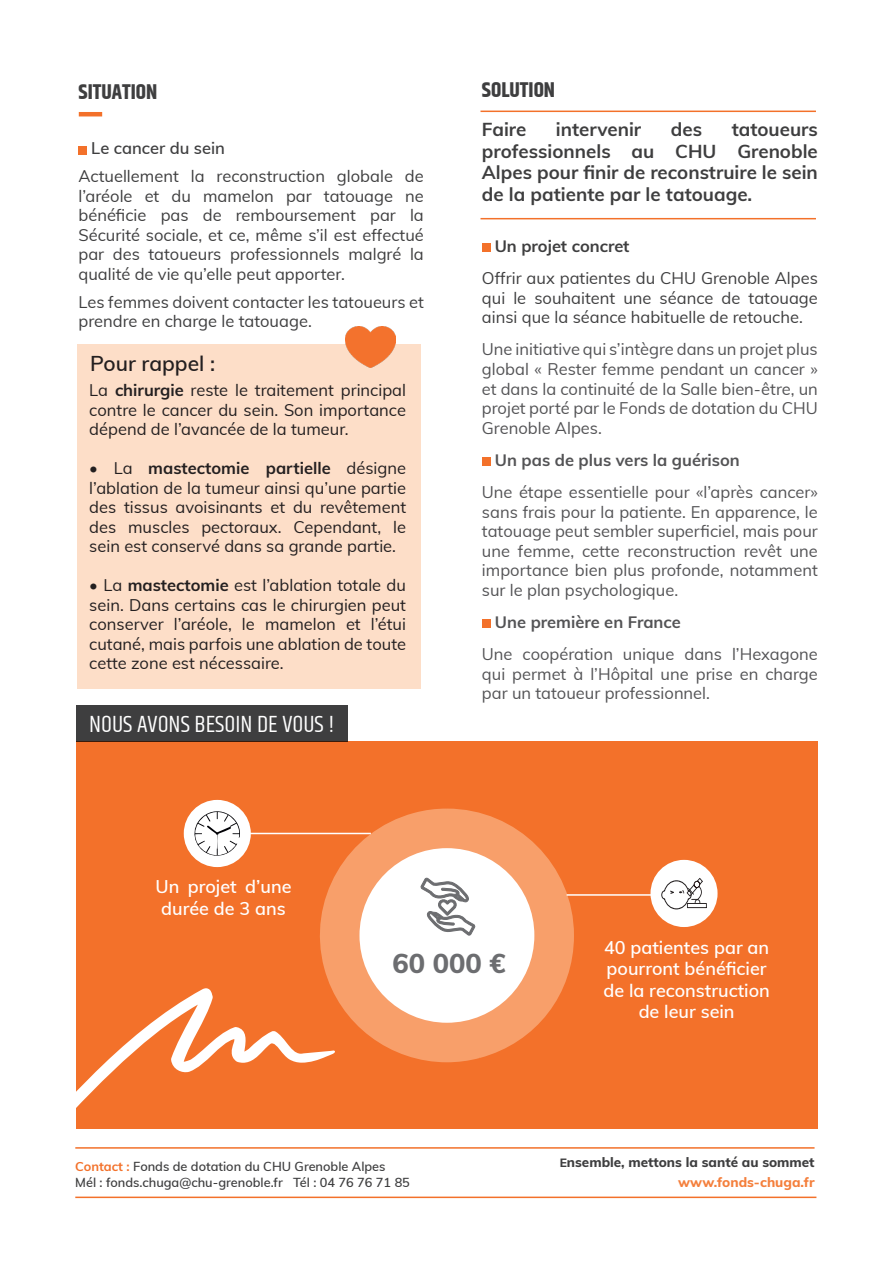
<style>
.page{position:relative;width:893px;height:1263px;background:#fff}
.page>*{position:absolute;margin:0;border:0;box-sizing:border-box;transform-origin:0 0}
.Txte_courant_non_justifié{font:800 27.3px "Muli";color:#6c6d70}
.t1{font:24px "Khand";color:#fff}
.Gros_titre{font:700 21px "Khand";color:#3e3e3f}
.t2{font:600 21px "Muli";color:#231f20}
.Appel_aux_dons{font:700 18.75px/21.8px "Muli";color:#3e3e3f;text-align:justify}
.t3{font:600 18px/21.6px "Muli";color:#fff;text-align:center}
.Txte_courant_non_justifié-2{font:16.5px/19.5px "Muli";color:#535355;text-align:justify}
.t4{font:16.5px/19.5px "Muli";color:#231f20;text-align:justify}
.Txte_courant_non_justifié-3{font:16.5px/19.5px "Muli";color:#3e3e3f;text-align:justify}
.Txte_courant_non_justifié-4{font:700 16.5px "Muli";color:#535355}
.Txte_courant_non_justifié-5{font:700 16.5px "Muli";color:#3e3e3f}
.Txte_courant_non_justifié-6{font:600 16.5px "Muli";color:#3e3e3f}
.Appel_aux_dons-2{font:800 13.5px "Muli";color:#3e3e3f}
.Appel_aux_dons-3{font:800 13.5px "Muli";color:#f47f3c}
.Appel_aux_dons-4{font:600 12.75px "Muli";color:#3e3e3f}
.s1{font-weight:700}
.s2{font-weight:700;color:#f3712a}
.s3{font-size:12px}
</style>
<div class="page">
<hr style="left:75px;top:1147px;width:739px;height:2px;background:#f3712a">
<hr style="left:75px;top:1196px;width:741px;height:2px;background:#f3712a">
<hr style="left:79px;top:112px;width:23px;height:4px;background:#f3712a">
<div style="left:78px;top:146px;width:9px;height:8px;background:#f3712a"></div>
<div style="left:482px;top:243px;width:8px;height:9px;background:#f3712a"></div>
<div style="left:482px;top:457px;width:8px;height:9px;background:#f3712a"></div>
<div style="left:482px;top:619px;width:8px;height:9px;background:#f3712a"></div>
<div style="left:76px;top:705px;width:271px;height:37px;background:#3e3e3f"></div>
<div style="left:76px;top:742px;width:741px;height:387px;background:#f3712a"></div>
<svg style="left:306px;top:808px;width:268px;height:254px"></svg>
<hr style="left:480px;top:111px;width:336px;height:1px;background:#f3712a">
<hr style="left:480px;top:218px;width:336px;height:1px;background:#f3712a">
<div style="left:77px;top:344px;width:344px;height:345px;background:#fddec8"></div>
<svg style="left:75px;top:988px;width:260px;height:211px"></svg>
<div style="left:650px;top:860px;width:67px;height:67px;background:#fff;border-radius:50%"></div>
<div style="left:184px;top:800px;width:67px;height:67px;background:#fff;border-radius:50%"></div>
<hr style="left:217px;top:833px;width:154px;height:1px;background:#fff">
<hr style="left:567px;top:894px;width:120px;height:2px;background:#fff">
<img style="left:346px;top:326px;width:49px;height:42px">
<svg style="left:661px;top:878px;width:46px;height:32px"></svg>
<svg style="left:190px;top:809px;width:51px;height:49px"></svg>
<p class="Gros_titre" style="left:78px;top:77px;width:80px">SITUATION</p>
<p class="Txte_courant_non_justifié-6" style="left:91px;top:136px;width:135px">Le cancer du sein</p>
<p class="Txte_courant_non_justifié-3" style="left:78px;top:166px;width:347px">Actuellement la reconstruction globale de l’aréole et du mamelon par tatouage ne bénéficie pas de remboursement par la Sécurité sociale, et ce, même s’il est effectué par des tatoueurs professionnels malgré la qualité de vie qu’elle peut apporter.</p>
<p class="Txte_courant_non_justifié-3" style="left:78px;top:291px;width:347px">Les femmes doivent contacter les tatoueurs et prendre en charge le tatouage.</p>
<p class="t2" style="left:90px;top:348px;width:126px">Pour rappel :</p>
<p class="t4" style="left:89px;top:380px;width:318px">La <span class="s1">chirurgie</span> reste le traitement principal contre le cancer du sein. Son importance dépend de l’avancée de la tumeur.</p>
<p class="t4" style="left:89px;top:458px;width:318px">• La <span class="s1">mastectomie partielle</span> désigne l’ablation de la tumeur ainsi qu’une partie des tissus avoisinants et du revêtement des muscles pectoraux. Cependant, le sein est conservé dans sa grande partie.</p>
<p class="t4" style="left:89px;top:575px;width:318px">• La <span class="s1">mastectomie</span> est l’ablation totale du sein. Dans certains cas le chirurgien peut conserver l’aréole, le mamelon et l’étui cutané, mais parfois une ablation de toute cette zone est nécessaire.</p>
<p class="t1" style="left:89px;top:709px;width:247px">NOUS AVONS BESOIN DE VOUS !</p>
<p class="Gros_titre" style="left:482px;top:75px;width:75px">SOLUTION</p>
<p class="Appel_aux_dons" style="left:482px;top:117px;width:46px">Faire</p>
<p class="Appel_aux_dons" style="left:556px;top:117px;width:87px">intervenir</p>
<p class="Appel_aux_dons" style="left:671px;top:117px;width:33px">des</p>
<p class="Appel_aux_dons" style="left:482px;top:117px;width:337px;text-indent:250px">tatoueurs professionnels au CHU Grenoble Alpes pour finir de reconstruire le sein de la patiente par le tatouage.</p>
<p class="Txte_courant_non_justifié-5" style="left:495px;top:234px;width:136px">Un projet concret</p>
<p class="Txte_courant_non_justifié-3" style="left:482px;top:268px;width:337px">Offrir aux patientes du CHU Grenoble Alpes qui le souhaitent une séance de tatouage ainsi que la séance habituelle de retouche.</p>
<p class="Txte_courant_non_justifié-2" style="left:482px;top:339px;width:337px">Une initiative qui s’intègre dans un projet plus global « Rester femme pendant un cancer » et dans la continuité de la Salle bien-être, un projet porté par le Fonds de dotation du CHU Grenoble Alpes.</p>
<p class="Txte_courant_non_justifié-4" style="left:495px;top:448px;width:246px">Un pas de plus vers la guérison</p>
<p class="Txte_courant_non_justifié-2" style="left:482px;top:481px;width:337px">Une étape essentielle pour «l’après cancer» sans frais pour la patiente. En apparence, le tatouage peut sembler superficiel, mais pour une femme, cette reconstruction revêt une importance bien plus profonde, notamment sur le plan psychologique.</p>
<p class="Txte_courant_non_justifié-4" style="left:495px;top:610px;width:187px">Une première en France</p>
<p class="Txte_courant_non_justifié-2" style="left:482px;top:644px;width:337px">Une coopération unique dans l’Hexagone qui permet à l’Hôpital une prise en charge par un tatoueur professionnel.</p>
<p class="t3" style="left:155px;top:875px;width:138px">Un projet d’une durée de 3 ans</p>
<p class="Txte_courant_non_justifié" style="left:393px;top:943px;width:115px">60 000 €</p>
<p class="t3" style="left:603px;top:935px;width:168px">40 patientes par an pourront bénéficier de la reconstruction de leur sein</p>
<p class="Appel_aux_dons-4" style="left:75px;top:1157px;width:312px"><span class="s2">Contact :</span> Fonds de dotation du CHU Grenoble Alpes</p>
<p class="Appel_aux_dons-4" style="left:75px;top:1173px;width:336px">Mél : fonds.chuga@chu-grenoble.fr Tél : 04 76 76 71 85</p>
<p class="Appel_aux_dons-2" style="left:560px;top:1152px;width:256px"><span class="s3">E</span>nsemble, mettons la santé au sommet</p>
<p class="Appel_aux_dons-3" style="left:678px;top:1172px;width:138px">www.fonds-chuga.fr</p>
</div>
